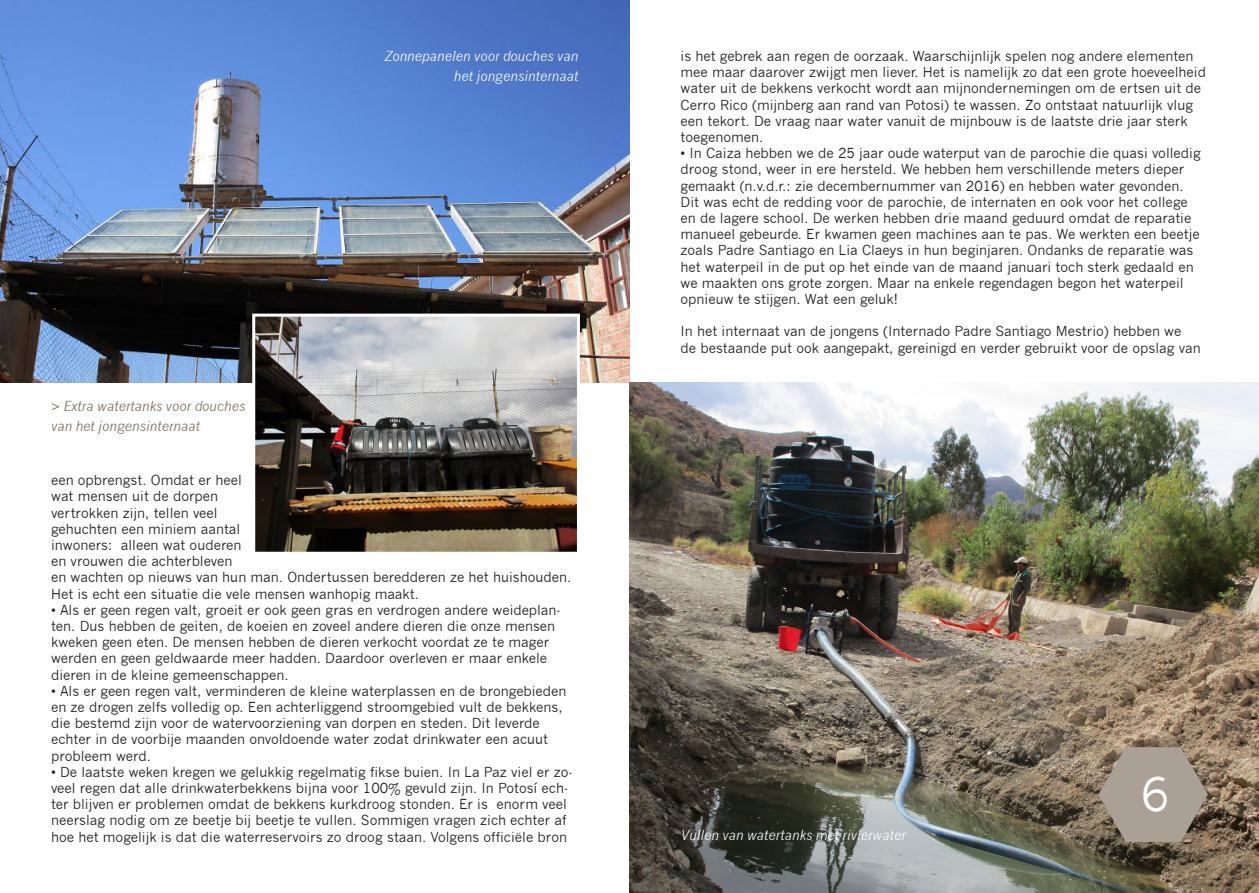
<style>
.page{position:relative;width:1259px;height:893px;background:#fff}
.page>*{position:absolute;margin:0;border:0;box-sizing:border-box;transform-origin:0 0}
.t1{font:45px "News Gothic";color:#fff}
.t2{font:13.5px/16.2px "News Gothic";color:#231f20}
.t3{font:italic 13.5px "News Gothic";color:#fff}
.t4{font:italic 13.5px/19.5px "News Gothic";color:#7c6954}
</style>
<div class="page">
<img style="left:0;top:0;width:629px;height:383px">
<img style="left:629px;top:383px;width:630px;height:510px">
<svg style="left:1098px;top:747px;width:110px;height:95px;background:#9f9285"></svg>
<img style="left:256px;top:318px;width:320px;height:233px">
<div style="left:252px;top:314px;width:328px;height:241px;border:3px solid #fff"></div>
<p class="t4" style="left:51px;top:396px;width:196px">&gt; Extra watertanks voor douches van het jongensinternaat</p>
<p class="t3" style="left:384px;top:48px;width:195px">Zonnepanelen voor douches van</p>
<p class="t3" style="left:454px;top:68px;width:126px">het jongensinternaat</p>
<p class="t2" style="left:51px;top:472px;width:522px">een opbrengst. Omdat er heel<br>wat mensen uit de dorpen<br>vertrokken zijn, tellen veel<br>gehuchten een miniem aantal<br>inwoners: alleen wat ouderen<br>en vrouwen die achterbleven<br>en wachten op nieuws van hun man. Ondertussen beredderen ze het huishouden.<br>Het is echt een situatie die vele mensen wanhopig maakt.</p>
<p class="t2" style="left:51px;top:602px;width:511px">• Als er geen regen valt, groeit er ook geen gras en verdrogen andere weideplan&shy;ten. Dus hebben de geiten, de koeien en zoveel andere dieren die onze mensen kweken geen eten. De mensen hebben de dieren verkocht voordat ze te mager werden en geen geldwaarde meer hadden. Daardoor overleven er maar enkele dieren in de kleine gemeenschappen.</p>
<p class="t2" style="left:51px;top:683px;width:517px">• Als er geen regen valt, verminderen de kleine waterplassen en de brongebieden en ze drogen zelfs volledig op. Een achterliggend stroomgebied vult de bekkens, die bestemd zijn voor de watervoorziening van dorpen en steden. Dit leverde echter in de voorbije maanden onvoldoende water zodat drinkwater een acuut probleem werd.</p>
<p class="t2" style="left:51px;top:764px;width:523px">• De laatste weken kregen we gelukkig regelmatig fikse buien. I n La Paz viel er zo&shy;veel regen dat alle drinkwaterbekkens bijna voor 100% gevuld zijn. I n Potosí ech&shy;ter blijven er problemen omdat de bekkens kurkdroog stonden. Er is enorm veel neerslag nodig om ze beetje bij beetje te vullen. Sommigen vragen zich echter af hoe het mogelijk is dat die waterreservoirs zo droog staan. Volgens officiële bron</p>
<p class="t2" style="left:680px;top:48px;width:527px">is het gebrek aan regen de oorzaak. Waarschijnlijk spelen nog andere elementen mee maar daarover zwijgt men liever. Het is namelijk zo dat een grote hoeveelheid water uit de bekkens verkocht wordt aan mijnondernemingen om de ertsen uit de Cerro Rico (mijnberg aan rand van Potosi) te wassen. Zo ontstaat natuurlijk vlug een tekort. De vraag naar water vanuit de mijnbouw is de laatste drie jaar sterk toegenomen.</p>
<p class="t2" style="left:680px;top:145px;width:522px">• I n Caiza hebben we de 25 jaar oude waterput van de parochie die quasi volledig droog stond, weer in ere hersteld. We hebben hem verschillende meters dieper gemaakt (n.v.d.r.: zie decembernummer van 2016) en hebben water gevonden.<br>Dit was echt de redding voor de parochie, de internaten en ook voor het college en de lagere school. De werken hebben drie maand geduurd omdat de reparatie manueel gebeurde. Er kwamen geen machines aan te pas. We werkten een beetje zoals Padre Santiago en Lia Claeys in hun beginjaren. Ondanks de reparatie was het waterpeil in de put op het einde van de maand januari toch sterk gedaald en we maakten ons grote zorgen. Maar na enkele regendagen begon het waterpeil opnieuw te stijgen. Wat een geluk!</p>
<p class="t2" style="left:680px;top:323px;width:522px">I n het internaat van de jongens (I nternado Padre Santiago Mestrio) hebben we<br>de bestaande put ook aangepakt, gereinigd en verder gebruikt voor de opslag van</p>
<p class="t3" style="left:680px;top:827px;width:227px">Vullen van watertanks met rivierwater</p>
<p class="t1" style="left:1141px;top:769px;width:30px">6</p>
</div>
